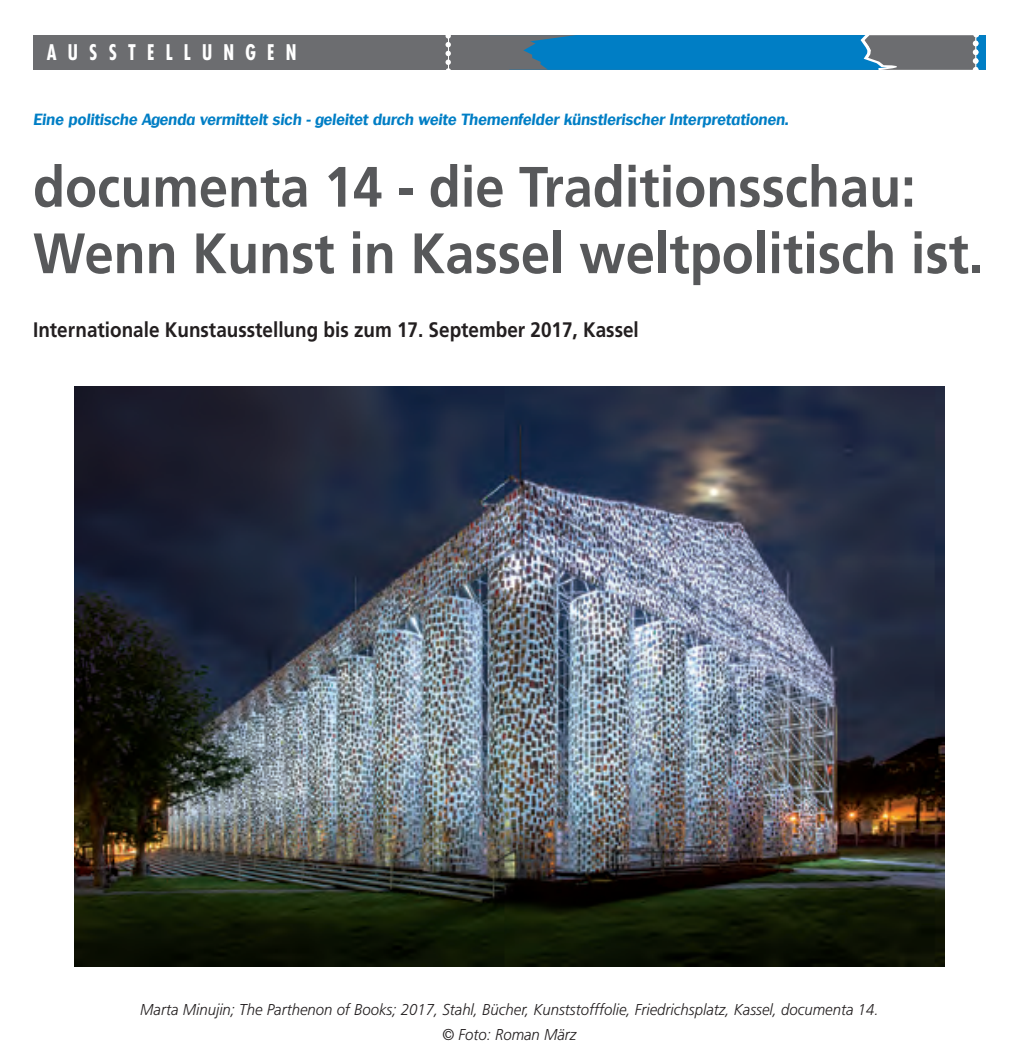
<style>
.page{position:relative;width:1018px;height:1058px;background:#fff}
.page>*{position:absolute;margin:0;border:0;box-sizing:border-box;transform-origin:0 0}
.t1{font:700 56.88px/66.5px "Frutiger";color:#57585a;scale:.92 1}
.t2{font:700 21px "Frutiger";color:#231f20;scale:.9 1}
.t3{font:700 condensed 21px "Futura";letter-spacing:.6em;color:#fff;scale:.89 1}
.t4{font:italic 300 15.75px/24.5px "Frutiger";color:#231f20;text-align:center;scale:.95 1}
.t5{font:italic 700 15.75px "Futon";color:#007ec5}
</style>
<div class="page">
<div style="left:33px;top:35px;width:952px;height:35px;background:#6c6d70"></div>
<svg style="left:445px;top:35px;width:540px;height:35px"></svg>
<hr style="left:975px;top:37px;width:1px;height:31px;background:#fff">
<img style="left:74px;top:386px;width:870px;height:580px">
<h2 class="t3" style="left:47px;top:39px;width:282px">AUSSTELLUNGEN</h2>
<h2 class="t3" style="left:47px;top:39px;width:134px">RAHMEN</h2>
<p class="t5" style="left:33px;top:111px;width:756px">Eine politische Agenda vermittelt sich - geleitet durch weite Themenfelder künstlerischer Interpretationen.</p>
<h1 class="t1" style="left:33px;top:153px;width:1034px">documenta 14 - die Traditionsschau:<br>Wenn Kunst in Kassel weltpolitisch ist.</h1>
<h2 class="t2" style="left:33px;top:318px;width:674px">Internationale Kunstausstellung bis zum 17. September 2017, Kassel</h2>
<p class="t4" style="left:140px;top:997px;width:778px">Marta Minujin; The Parthenon of Books; 2017, Stahl, Bücher, Kunststofffolie, Friedrichsplatz, Kassel, documenta 14. © Foto: Roman März</p>
</div>
